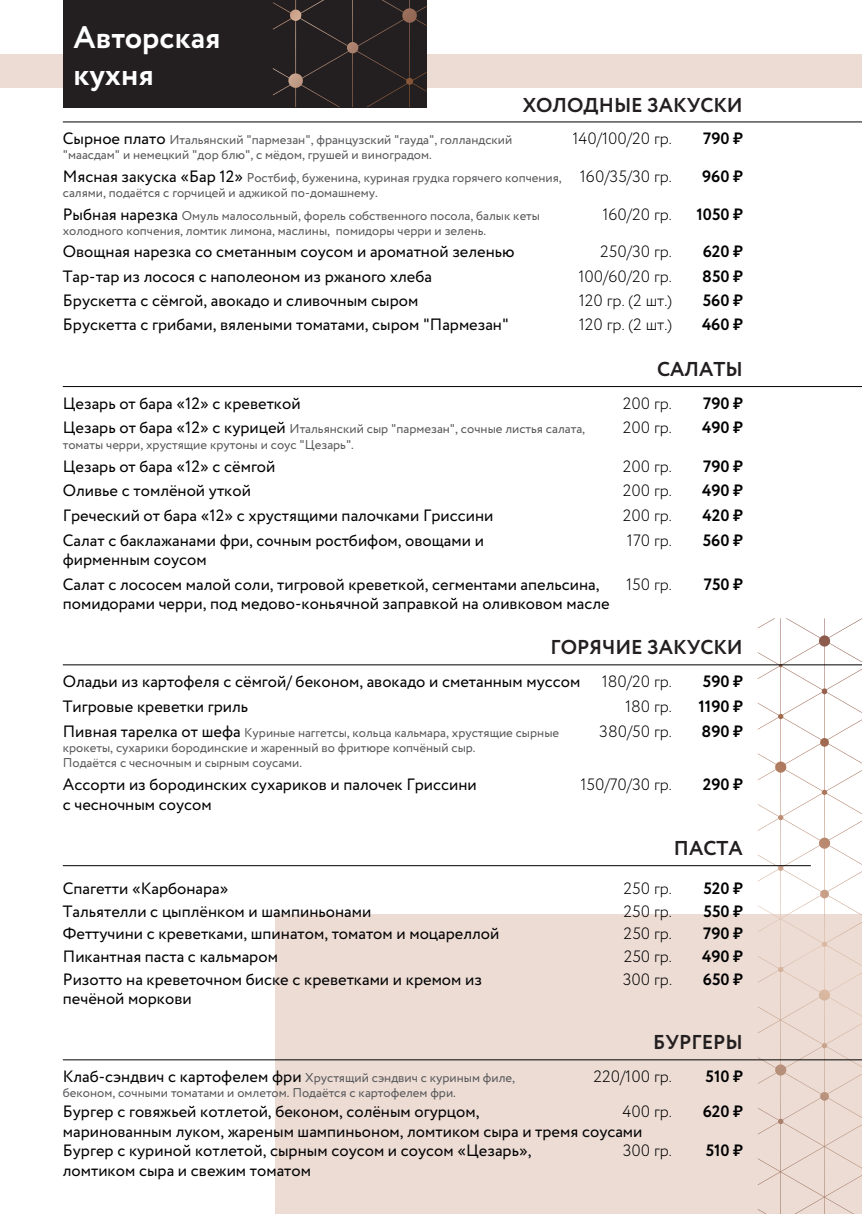
<style>
.page{position:relative;width:862px;height:1214px;background:#fff}
.page>*{position:absolute;margin:0;border:0;box-sizing:border-box;transform-origin:0 0}
.t1{font:700 31.2px/37.4px "Circe";color:#fff}
.t2{font:700 20px "Circe";color:#231f20}
.t3{font:16.4px/19.6px "Circe";color:#000001}
.t4{font:300 16.4px "Circe";color:#000001}
.t5{font:700 16.4px "Circe";color:#000001}
.t6{font:12.8px/15.4px "Circe";color:#57585a}
.s1{font-size:16.4px;color:#000001}
</style>
<div class="page">
<div style="left:0;top:54px;width:862px;height:34px;background:#ecdcd4"></div>
<div style="left:275px;top:914px;width:587px;height:299px;background:#ecdcd4"></div>
<svg style="left:758px;top:618px;width:104px;height:595px"></svg>
<div style="left:63px;top:0;width:363px;height:107px;background:#231f20"></div>
<svg style="left:273px;top:0;width:153px;height:107px"></svg>
<hr style="left:63px;top:1059px;width:799px;height:1px;background:#000001">
<hr style="left:63px;top:865px;width:748px;height:1px;background:#000001">
<hr style="left:63px;top:386px;width:799px;height:1px;background:#000001">
<hr style="left:63px;top:664px;width:799px;height:1px;background:#000001">
<hr style="left:63px;top:122px;width:799px;height:1px;background:#000001">
<h1 class="t1" style="left:73px;top:20px;width:149px">Авторская кухня</h1>
<p class="t2" style="left:523px;top:91px;width:222px">ХОЛОДНЫЕ ЗАКУСКИ</p>
<p class="t6" style="left:63px;top:132px;width:451px"><span class="s1">Сырное плато</span> Итальянский "пармезан", французский "гауда", голландский "маасдам" и немецкий "дор блю", с мёдом, грушей и виноградом.</p>
<p class="t4" style="left:572px;top:128px;width:101px">140/100/20 гр.</p>
<p class="t5" style="left:703px;top:127px;width:41px">790 ₷</p>
<p class="t6" style="left:63px;top:170px;width:500px"><span class="s1">Мясная закуска «Бар 12»</span> Ростбиф, буженина, куриная грудка горячего копчения, салями, подаётся с горчицей и аджикой по-домашнему.</p>
<p class="t4" style="left:580px;top:165px;width:94px">160/35/30 гр.</p>
<p class="t5" style="left:702px;top:165px;width:42px">960 ₷</p>
<p class="t6" style="left:63px;top:208px;width:479px"><span class="s1">Рыбная нарезка</span> Омуль малосольный, форель собственного посола, балык кеты холодного копчения, ломтик лимона, маслины, помидоры черри и зелень.</p>
<p class="t4" style="left:602px;top:203px;width:71px">160/20 гр.</p>
<p class="t5" style="left:696px;top:203px;width:48px">1050 ₷</p>
<p class="t3" style="left:63px;top:242px;width:453px">Овощная нарезка со сметанным соусом и ароматной зеленью</p>
<p class="t4" style="left:600px;top:241px;width:73px">250/30 гр.</p>
<p class="t5" style="left:702px;top:241px;width:42px">620 ₷</p>
<p class="t3" style="left:63px;top:267px;width:371px">Тар-тар из лосося с наполеоном из ржаного хлеба</p>
<p class="t4" style="left:578px;top:265px;width:95px">100/60/20 гр.</p>
<p class="t5" style="left:702px;top:265px;width:42px">850 ₷</p>
<p class="t3" style="left:63px;top:291px;width:357px">Брускетта с сёмгой, авокадо и сливочным сыром</p>
<p class="t4" style="left:579px;top:289px;width:95px">120 гр. (2 шт.)</p>
<p class="t5" style="left:703px;top:289px;width:42px">560 ₷</p>
<p class="t3" style="left:63px;top:315px;width:447px">Брускетта с грибами, вялеными томатами, сыром "Пармезан"</p>
<p class="t4" style="left:579px;top:314px;width:95px">120 гр. (2 шт.)</p>
<p class="t5" style="left:702px;top:314px;width:42px">460 ₷</p>
<p class="t2" style="left:657px;top:356px;width:87px">САЛАТЫ</p>
<p class="t3" style="left:63px;top:394px;width:239px">Цезарь от бара «12» с креветкой</p>
<p class="t4" style="left:623px;top:392px;width:51px">200 гр.</p>
<p class="t5" style="left:703px;top:392px;width:41px">790 ₷</p>
<p class="t6" style="left:63px;top:422px;width:524px"><span class="s1">Цезарь от бара «12» с курицей</span> Итальянский сыр "пармезан", сочные листья салата, томаты черри, хрустящие крутоны и соус "Цезарь".</p>
<p class="t4" style="left:623px;top:417px;width:51px">200 гр.</p>
<p class="t5" style="left:702px;top:417px;width:42px">490 ₷</p>
<p class="t3" style="left:63px;top:456px;width:214px">Цезарь от бара «12» с сёмгой</p>
<p class="t4" style="left:623px;top:455px;width:51px">200 гр.</p>
<p class="t5" style="left:703px;top:455px;width:41px">790 ₷</p>
<p class="t3" style="left:63px;top:481px;width:190px">Оливье с томлёной уткой</p>
<p class="t4" style="left:623px;top:480px;width:51px">200 гр.</p>
<p class="t5" style="left:702px;top:479px;width:42px">490 ₷</p>
<p class="t3" style="left:63px;top:506px;width:432px">Греческий от бара «12» с хрустящими палочками Гриссини</p>
<p class="t4" style="left:623px;top:504px;width:51px">200 гр.</p>
<p class="t5" style="left:702px;top:504px;width:42px">420 ₷</p>
<p class="t3" style="left:63px;top:530px;width:423px">Салат с баклажанами фри, сочным ростбифом, овощами и фирменным соусом</p>
<p class="t4" style="left:627px;top:529px;width:47px">170 гр.</p>
<p class="t5" style="left:703px;top:529px;width:42px">560 ₷</p>
<p class="t3" style="left:63px;top:574px;width:548px">Салат с лососем малой соли, тигровой креветкой, сегментами апельсина, помидорами черри, под медово-коньячной заправкой на оливковом масле</p>
<p class="t4" style="left:626px;top:573px;width:47px">150 гр.</p>
<p class="t5" style="left:704px;top:573px;width:40px">750 ₷</p>
<p class="t2" style="left:550px;top:634px;width:194px">ГОРЯЧИЕ ЗАКУСКИ</p>
<p class="t3" style="left:63px;top:672px;width:519px">Оладьи из картофеля с сёмгой/ беконом, авокадо и сметанным муссом</p>
<p class="t4" style="left:602px;top:670px;width:72px">180/20 гр.</p>
<p class="t5" style="left:703px;top:670px;width:41px">590 ₷</p>
<p class="t3" style="left:63px;top:697px;width:187px">Тигровые креветки гриль</p>
<p class="t4" style="left:625px;top:695px;width:48px">180 гр.</p>
<p class="t5" style="left:698px;top:695px;width:46px">1190 ₷</p>
<p class="t6" style="left:63px;top:725px;width:498px"><span class="s1">Пивная тарелка от шефа</span> Куриные наггетсы, кольца кальмара, хрустящие сырные крокеты, сухарики бородинские и жаренный во фритюре копчёный сыр.<br>Подаётся с чесночным и сырным соусами.</p>
<p class="t4" style="left:599px;top:720px;width:74px">380/50 гр.</p>
<p class="t5" style="left:701px;top:720px;width:43px">890 ₷</p>
<p class="t3" style="left:63px;top:775px;width:415px">Ассорти из бородинских сухариков и палочек Гриссини с чесночным соусом</p>
<p class="t4" style="left:580px;top:774px;width:93px">150/70/30 гр.</p>
<p class="t5" style="left:703px;top:773px;width:42px">290 ₷</p>
<p class="t2" style="left:674px;top:835px;width:70px">ПАСТА</p>
<p class="t3" style="left:63px;top:879px;width:167px">Спагетти «Карбонара»</p>
<p class="t4" style="left:623px;top:877px;width:50px">250 гр.</p>
<p class="t5" style="left:703px;top:877px;width:41px">520 ₷</p>
<p class="t3" style="left:63px;top:901px;width:310px">Тальятелли с цыплёнком и шампиньонами</p>
<p class="t4" style="left:623px;top:900px;width:50px">250 гр.</p>
<p class="t5" style="left:703px;top:900px;width:41px">550 ₷</p>
<p class="t3" style="left:63px;top:924px;width:438px">Феттучини с креветками, шпинатом, томатом и моцареллой</p>
<p class="t4" style="left:623px;top:922px;width:50px">250 гр.</p>
<p class="t5" style="left:703px;top:922px;width:41px">790 ₷</p>
<p class="t3" style="left:63px;top:946px;width:217px">Пикантная паста с кальмаром</p>
<p class="t4" style="left:623px;top:945px;width:50px">250 гр.</p>
<p class="t5" style="left:702px;top:945px;width:42px">490 ₷</p>
<p class="t3" style="left:63px;top:969px;width:421px">Ризотто на креветочном биске с креветками и кремом из печёной моркови</p>
<p class="t4" style="left:623px;top:968px;width:51px">300 гр.</p>
<p class="t5" style="left:703px;top:967px;width:42px">650 ₷</p>
<p class="t2" style="left:653px;top:1029px;width:91px">БУРГЕРЫ</p>
<p class="t6" style="left:63px;top:1070px;width:454px"><span class="s1">Клаб-сэндвич с картофелем фри</span> Хрустящий сэндвич с куриным филе, беконом, сочными томатами и омлетом. Подаётся с картофелем фри.</p>
<p class="t4" style="left:593px;top:1065px;width:80px">220/100 гр.</p>
<p class="t5" style="left:705px;top:1065px;width:39px">510 ₷</p>
<p class="t3" style="left:63px;top:1101px;width:581px">Бургер с говяжьей котлетой, беконом, солёным огурцом,<br>маринованным луком, жареным шампиньоном, ломтиком сыра и тремя соусами</p>
<p class="t4" style="left:622px;top:1100px;width:51px">400 гр.</p>
<p class="t5" style="left:702px;top:1100px;width:42px">620 ₷</p>
<p class="t3" style="left:63px;top:1141px;width:470px">Бургер с куриной котлетой, сырным соусом и соусом «Цезарь», ломтиком сыра и свежим томатом</p>
<p class="t4" style="left:623px;top:1139px;width:51px">300 гр.</p>
<p class="t5" style="left:705px;top:1139px;width:39px">510 ₷</p>
</div>
